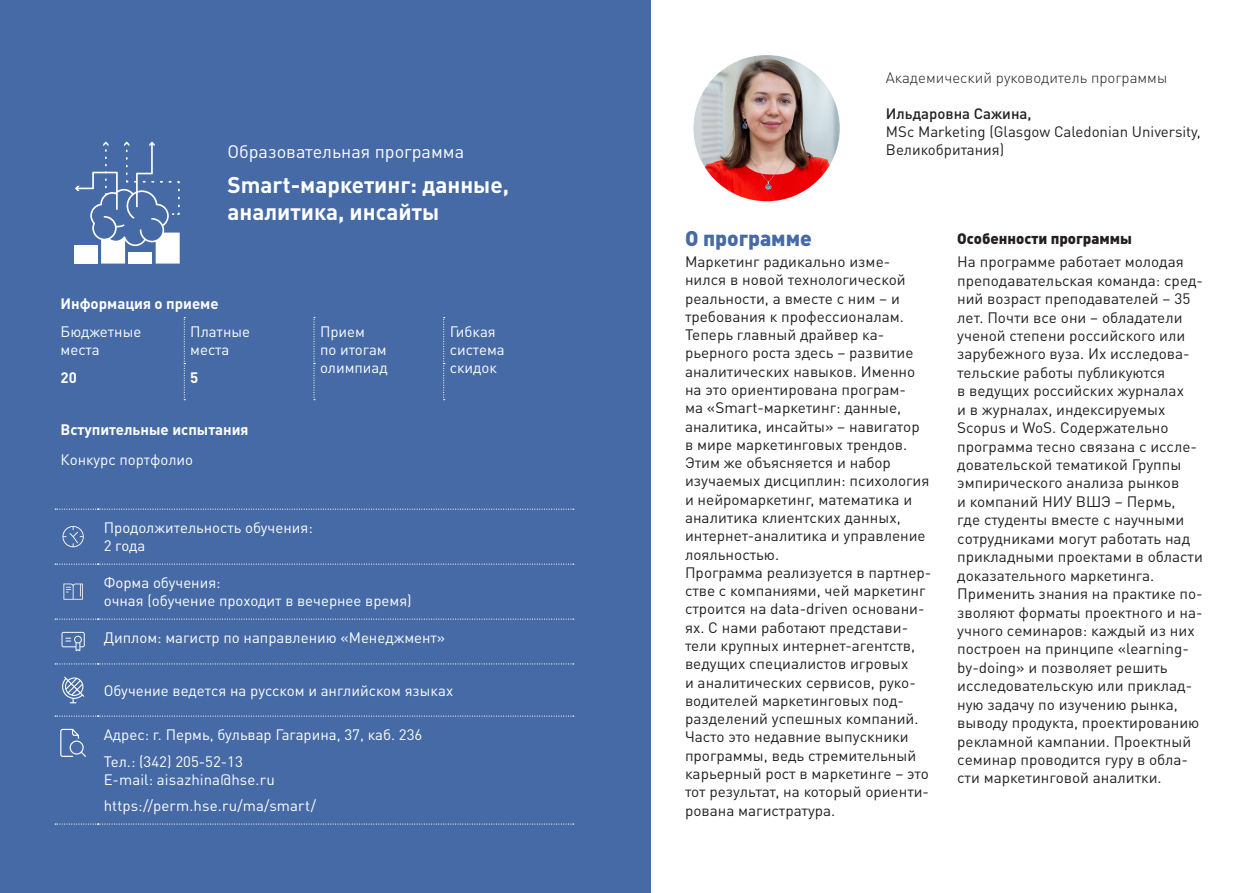
<style>
.page{position:relative;width:1259px;height:893px;background:#fff}
.page>*{position:absolute;margin:0;border:0;box-sizing:border-box;transform-origin:0 0}
.t1{font:700 22.5px/27px "DIN Pro";color:#fff}
.t2{font:900 21px "DIN Pro";color:#456aa6}
.t3{font:18px "DIN Pro";color:#fff}
.t4{font:15px/18.3px "DIN Pro";color:#231f20}
.t5{font:15px/18px "DIN Pro";color:#fff}
.t6{font:700 15px "DIN Pro";color:#fff}
.t7{font:300 15px "DIN Pro";color:#231f20}
.t8{font:900 15px "DIN Pro";color:#231f20}
.t9{font:500 15px "DIN Pro";color:#231f20}
</style>
<div class="page">
<div style="left:0;top:0;width:650px;height:893px;background:#456aa6"></div>
<svg style="left:184px;top:317px;width:1px;height:83px"></svg>
<svg style="left:313px;top:317px;width:2px;height:83px"></svg>
<svg style="left:443px;top:317px;width:2px;height:83px"></svg>
<svg style="left:55px;top:509px;width:519px;height:1px"></svg>
<svg style="left:55px;top:564px;width:519px;height:1px"></svg>
<svg style="left:55px;top:618px;width:519px;height:2px"></svg>
<svg style="left:55px;top:663px;width:519px;height:1px"></svg>
<svg style="left:55px;top:715px;width:519px;height:2px"></svg>
<svg style="left:55px;top:823px;width:519px;height:2px"></svg>
<svg style="left:62px;top:526px;width:22px;height:21px"></svg>
<svg style="left:63px;top:584px;width:20px;height:16px"></svg>
<svg style="left:62px;top:632px;width:23px;height:19px"></svg>
<svg style="left:62px;top:676px;width:22px;height:27px"></svg>
<svg style="left:60px;top:729px;width:26px;height:28px"></svg>
<div style="left:74px;top:245px;width:24px;height:19px;background:#fff"></div>
<svg style="left:75px;top:141px;width:105px;height:123px"></svg>
<img style="left:693px;top:55px;width:146px;height:146px;border-radius:73px">
<p class="t3" style="left:227px;top:139px;width:238px">Образовательная программа</p>
<h1 class="t1" style="left:227px;top:171px;width:283px">Smart-маркетинг: данные, аналитика, инсайты</h1>
<p class="t6" style="left:61px;top:293px;width:160px">Информация о приеме</p>
<p class="t5" style="left:61px;top:322px;width:82px">Бюджетные места</p>
<p class="t5" style="left:190px;top:322px;width:61px">Платные места</p>
<p class="t5" style="left:320px;top:322px;width:69px">Прием<br>по итогам олимпиад</p>
<p class="t5" style="left:450px;top:322px;width:57px">Гибкая система скидок</p>
<p class="t6" style="left:61px;top:368px;width:18px">20</p>
<p class="t6" style="left:190px;top:368px;width:10px">5</p>
<p class="t6" style="left:61px;top:419px;width:189px">Вступительные испытания</p>
<p class="t5" style="left:61px;top:450px;width:134px">Конкурс портфолио</p>
<p class="t5" style="left:104px;top:518px;width:211px">Продолжительность обучения:<br>2 года</p>
<p class="t5" style="left:104px;top:573px;width:309px">Форма обучения:<br>очная (обучение проходит в вечернее время)</p>
<p class="t5" style="left:104px;top:628px;width:343px">Диплом: магистр по направлению «Менеджмент»</p>
<p class="t5" style="left:104px;top:681px;width:351px">Обучение ведется на русском и английском языках</p>
<p class="t5" style="left:104px;top:721px;width:320px;line-height:26.5px">Адрес: г. Пермь, бульвар Гагарина, 37, каб. 236<br>Тел.: (342) 205-52-13</p>
<p class="t5" style="left:104px;top:765px;width:214px;line-height:26.5px">Е-mail: aisazhina@hse.ru https://perm.hse.ru/ma/smart/</p>
<p class="t7" style="left:886px;top:67px;width:283px">Академический руководитель программы</p>
<p class="t9" style="left:886px;top:103px;width:147px">Ильдаровна Сажина,</p>
<p class="t4" style="left:886px;top:122px;width:316px">MSc Marketing (Glasgow Caledonian University,<br>Великобритания)</p>
<h2 class="t2" style="left:685px;top:224px;width:128px">О программе</h2>
<p class="t4" style="left:685px;top:252px;width:248px">Маркетинг радикально изме&shy;нился в новой технологической реальности, а вместе с ним – и требования к профессионалам.<br>Теперь главный драйвер ка&shy;рьерного роста здесь – развитие аналитических навыков. Именно на это ориентирована програм-<br>ма «Smart-маркетинг: данные, аналитика, инсайты» – навигатор в мире маркетинговых трендов.<br>Этим же объясняется и набор изучаемых дисциплин: психология и нейромаркетинг, математика и аналитика клиентских данных, интернет-аналитика и управление лояльностью.<br>Программа реализуется в партнер&shy;стве с компаниями, чей маркетинг строится на data-driven основани&shy;ях. С нами работают представи&shy;тели крупных интернет-агентств, ведущих специалистов игровых<br>и аналитических сервисов, руко&shy;водителей маркетинговых под&shy;разделений успешных компаний.<br>Часто это недавние выпускники программы, ведь стремительный карьерный рост в маркетинге – это тот результат, на который ориенти&shy;рована магистратура.</p>
<p class="t8" style="left:957px;top:229px;width:176px">Особенности программы</p>
<p class="t4" style="left:957px;top:252px;width:247px">На программе работает молодая преподавательская команда: сред&shy;ний возраст преподавателей – 35 лет. Почти все они – обладатели ученой степени российского или зарубежного вуза. Их исследова&shy;тельские работы публикуются<br>в ведущих российских журналах<br>и в журналах, индексируемых<br>Scopus и WoS. Содержательно программа тесно связана с иссле&shy;довательской тематикой Группы эмпирического анализа рынков<br>и компаний НИУ ВШЭ – Пермь,<br>где студенты вместе с научными сотрудниками могут работать над прикладными проектами в области доказательного маркетинга.<br>Применить знания на практике по&shy;зволяют форматы проектного и на&shy;учного семинаров: каждый из них построен на принципе «learning&shy;by-doing» и позволяет решить исследовательскую или приклад&shy;ную задачу по изучению рынка, выводу продукта, проектированию рекламной кампании. Проектный семинар проводится гуру в обла&shy;сти маркетинговой аналитки.</p>
</div>
